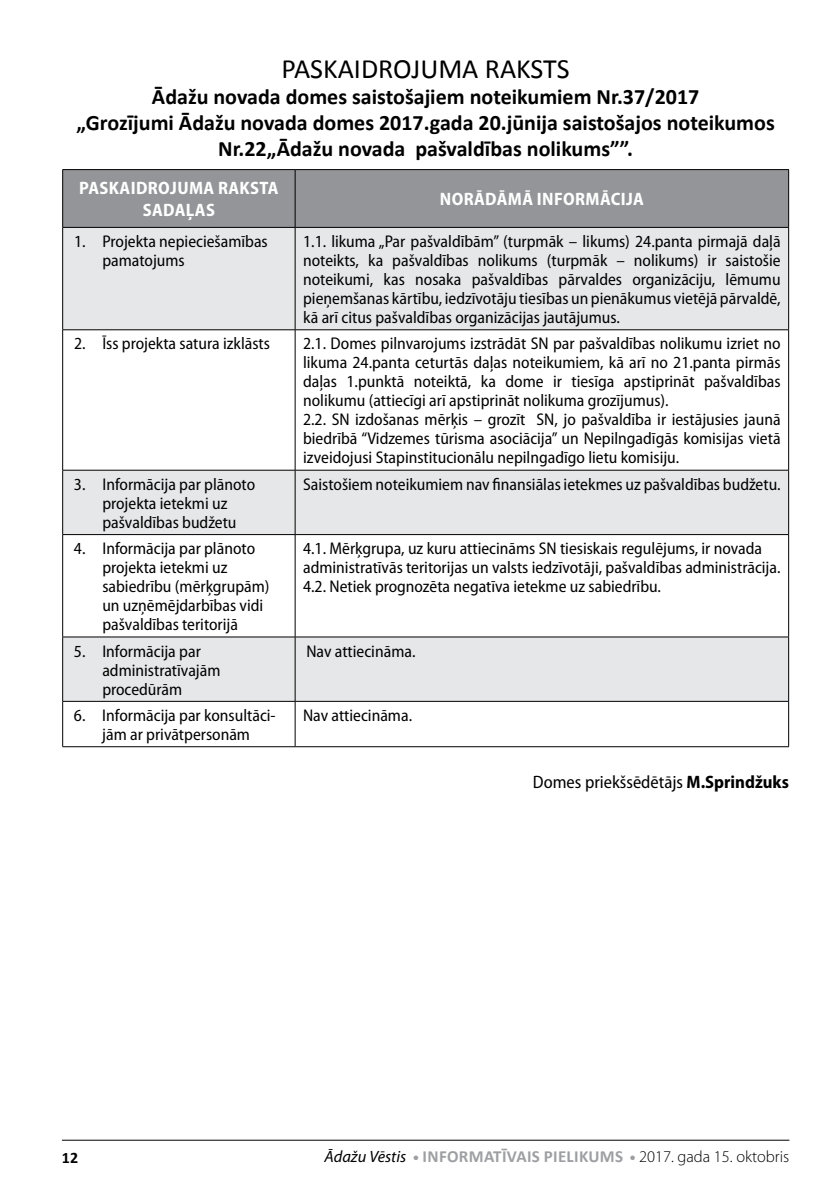
<style>
.page{position:relative;width:840px;height:1191px;background:#fff}
.page>*{position:absolute;margin:0;border:0;box-sizing:border-box;transform-origin:0 0}
.t1{font:28px "Calibri";color:#000}
.t2{font:700 22px/26px "Calibri";color:#000;text-align:center}
.t3{font:700 semi-condensed 18px/21.6px "Myriad Pro";letter-spacing:.02em;color:#fff;text-align:center}
.t4{font:semi-condensed 18px "Myriad Pro";color:#000}
.t5{font:semi-condensed 17px/19px "Myriad Pro";color:#000}
.t6{font:700 17px "Calibri";letter-spacing:.02em;color:#9d9fa2}
.t7{font:700 16px "Calibri";color:#000}
.s1{font-weight:700}
.s2{font-family:"Myriad Pro";font-weight:400;font-style:italic;font-size:16.4px;color:#000}
.s3{font-family:"Myriad Pro";font-weight:900;font-size:16px}
.s4{font-family:"Myriad Pro";font-weight:300;font-size:16.4px;color:#000}
</style>
<div class="page">
<hr style="left:62px;top:1139px;width:727px;height:1px;background:#000">
<div style="left:63px;top:170px;width:724px;height:57px;background:#939598"></div>
<svg style="left:63px;top:228px;width:724px;height:473px"></svg>
<hr style="left:62px;top:227px;width:233px;height:1px;background:#000">
<hr style="left:62px;top:228px;width:1px;height:101px;background:#000">
<hr style="left:295px;top:227px;width:493px;height:1px;background:#000">
<hr style="left:294px;top:228px;width:1px;height:101px;background:#000">
<hr style="left:787px;top:228px;width:1px;height:101px;background:#000">
<hr style="left:62px;top:329px;width:233px;height:1px;background:#000">
<hr style="left:62px;top:330px;width:1px;height:140px;background:#000">
<hr style="left:295px;top:329px;width:493px;height:1px;background:#000">
<hr style="left:294px;top:330px;width:1px;height:140px;background:#000">
<hr style="left:787px;top:330px;width:1px;height:140px;background:#000">
<hr style="left:62px;top:470px;width:233px;height:1px;background:#000">
<hr style="left:62px;top:470px;width:1px;height:64px;background:#000">
<hr style="left:295px;top:470px;width:493px;height:1px;background:#000">
<hr style="left:294px;top:470px;width:1px;height:64px;background:#000">
<hr style="left:787px;top:470px;width:1px;height:64px;background:#000">
<hr style="left:62px;top:534px;width:233px;height:1px;background:#000">
<hr style="left:62px;top:535px;width:1px;height:101px;background:#000">
<hr style="left:295px;top:534px;width:493px;height:1px;background:#000">
<hr style="left:294px;top:535px;width:1px;height:101px;background:#000">
<hr style="left:787px;top:535px;width:1px;height:101px;background:#000">
<hr style="left:62px;top:636px;width:233px;height:1px;background:#000">
<hr style="left:62px;top:637px;width:1px;height:64px;background:#000">
<hr style="left:295px;top:636px;width:493px;height:1px;background:#000">
<hr style="left:294px;top:637px;width:1px;height:64px;background:#000">
<hr style="left:787px;top:637px;width:1px;height:64px;background:#000">
<hr style="left:62px;top:701px;width:233px;height:1px;background:#000">
<hr style="left:62px;top:701px;width:1px;height:45px;background:#000">
<hr style="left:295px;top:701px;width:493px;height:1px;background:#000">
<hr style="left:294px;top:701px;width:1px;height:45px;background:#000">
<hr style="left:787px;top:701px;width:1px;height:45px;background:#000">
<hr style="left:62px;top:746px;width:233px;height:1px;background:#000">
<hr style="left:295px;top:746px;width:493px;height:1px;background:#000">
<hr style="left:62px;top:169px;width:233px;height:1px;background:#000">
<hr style="left:62px;top:170px;width:1px;height:57px;background:#000">
<hr style="left:295px;top:169px;width:493px;height:1px;background:#000">
<hr style="left:294px;top:170px;width:1px;height:57px;background:#000">
<hr style="left:787px;top:170px;width:1px;height:57px;background:#000">
<h1 class="t1" style="left:281px;top:51px;width:289px">PASKAIDROJUMA RAKSTS</h1>
<p class="t2" style="left:76px;top:83px;width:699px">Ādažu novada domes saistošajiem noteikumiem Nr.37/2017<br>„Grozījumi Ādažu novada domes 2017.gada 20.jūnija saistošajos noteikumos<br>Nr.22„Ādažu novada pašvaldības nolikums””.</p>
<p class="t3" style="left:79px;top:178px;width:201px">PASKAIDROJUMA RAKSTA<br>SADAĻAS</p>
<p class="t3" style="left:439px;top:189px;width:205px">NORĀDĀMĀ INFORMĀCIJA</p>
<p class="t5" style="left:102px;top:232px;width:167px;text-indent:-28px">1. Projekta nepieciešamības pamatojums</p>
<p class="t5" style="left:303px;top:232px;width:479px;text-align:justify">1.1. likuma „Par pašvaldībām” (turpmāk – likums) 24.panta pirmajā daļā noteikts, ka pašvaldības nolikums (turpmāk – nolikums) ir saistošie noteikumi, kas nosaka pašvaldības pārvaldes organizāciju, lēmumu pieņemšanas kārtību, iedzīvotāju tiesības un pienākumus vietējā pārvaldē, kā arī citus pašvaldības organizācijas jautājumus.</p>
<p class="t5" style="left:74px;top:334px;width:197px">2. Īss projekta satura izklāsts</p>
<p class="t5" style="left:303px;top:334px;width:479px">2.1. Domes pilnvarojums izstrādāt SN par pašvaldības nolikumu izriet no likuma 24.panta ceturtās daļas noteikumiem, kā arī no 21.panta pirmās daļas 1.punktā noteiktā, ka dome ir tiesīga apstiprināt pašvaldības nolikumu (attiecīgi arī apstiprināt nolikuma grozījumus).<br>2.2. SN izdošanas mērķis – grozīt SN, jo pašvaldība ir iestājusies jaunā biedrībā “Vidzemes tūrisma asociācija” un Nepilngadīgās komisijas vietā izveidojusi Stapinstitucionālu nepilngadīgo lietu komisiju.</p>
<p class="t5" style="left:74px;top:475px;width:182px;text-align:center">3. Informācija par plānoto projekta ietekmi uz pašvaldības budžetu</p>
<p class="t5" style="left:303px;top:475px;width:479px">Saistošiem noteikumiem nav finansiālas ietekmes uz pašvaldības budžetu.</p>
<p class="t5" style="left:102px;top:539px;width:169px;text-indent:-28px">4. Informācija par plānoto projekta ietekmi uz sabiedrību (mērķgrupām) un uzņēmējdarbības vidi pašvaldības teritorijā</p>
<p class="t5" style="left:303px;top:539px;width:478px">4.1. Mērķgrupa, uz kuru attiecināms SN tiesiskais regulējums, ir novada administratīvās teritorijas un valsts iedzīvotāji, pašvaldības administrācija.<br>4.2. Netiek prognozēta negatīva ietekme uz sabiedrību.</p>
<p class="t5" style="left:102px;top:642px;width:120px;text-indent:-28px">5. Informācija par administratīvajām procedūrām</p>
<p class="t5" style="left:306px;top:642px;width:110px">Nav attiecināma.</p>
<p class="t5" style="left:74px;top:706px;width:203px;text-align:center">6. Informācija par konsultāci&shy;jām ar privātpersonām</p>
<p class="t5" style="left:303px;top:706px;width:110px">Nav attiecināma.</p>
<p class="t4" style="left:532px;top:772px;width:257px">Domes priekšsēdētājs <span class="s1">M.Sprindžuks</span></p>
<p class="t7" style="left:62px;top:1147px;width:18px">12</p>
<p class="t6" style="left:324px;top:1145px;width:466px"><span class="s2">Ādažu Vēstis</span> <span class="s3">•</span> INFORMATĪVAIS PIELIKUMS <span class="s3">•</span> <span class="s4">2017. gada 15. oktobris</span></p>
</div>
